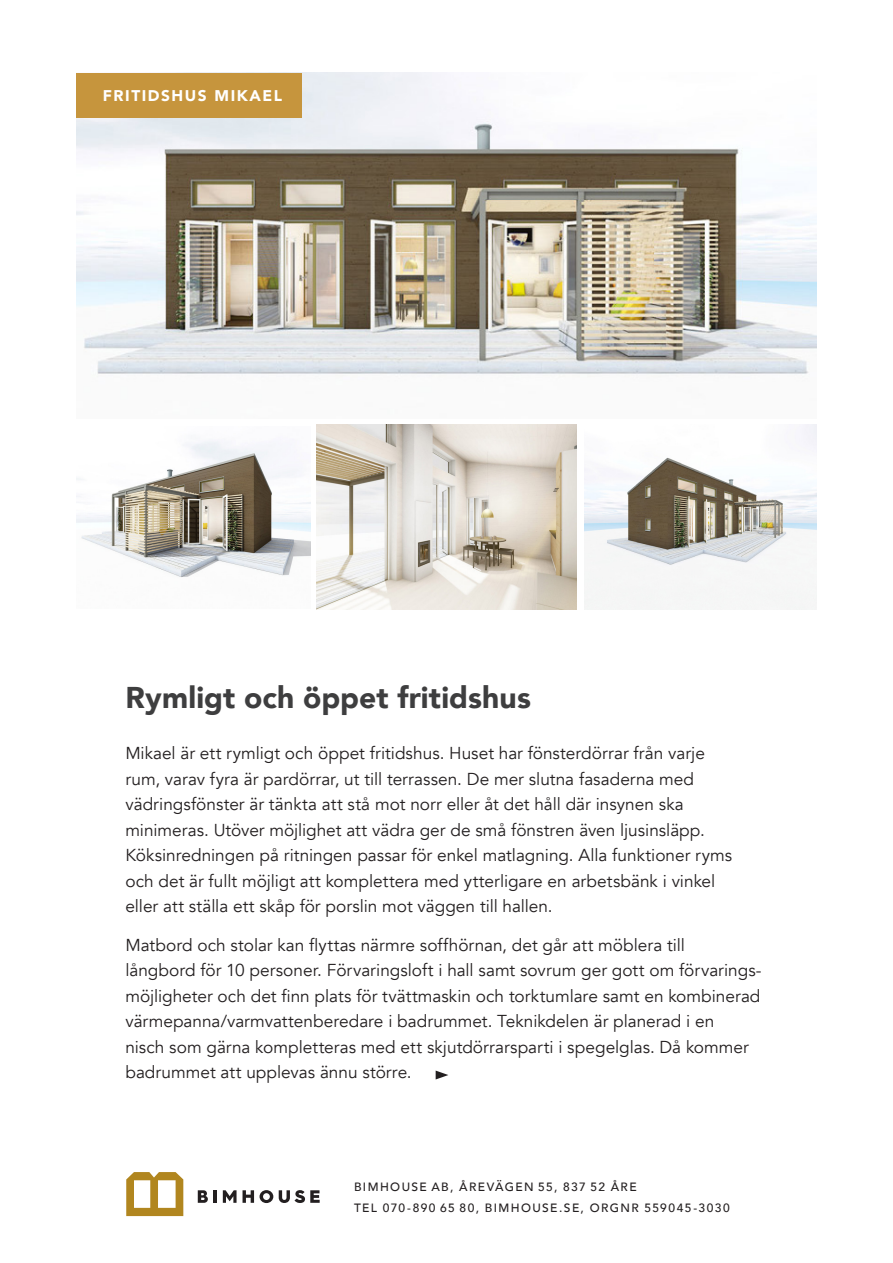
<style>
.page{position:relative;width:893px;height:1263px;background:#fff}
.page>*{position:absolute;margin:0;border:0;box-sizing:border-box;transform-origin:0 0}
.t1{font:900 30px "Avenir";letter-spacing:.005em;color:#3e3e3f}
.t2{font:17.25px/25.5px "Avenir";color:#231f20}
.t3{font:900 15.45px "Avenir";letter-spacing:.1em;color:#fff}
.t4{font:500 12px "Avenir";letter-spacing:.115em;color:#231f20}
</style>
<div class="page">
<img style="left:76px;top:72px;width:741px;height:302px">
<img style="left:76px;top:440px;width:234px;height:137px">
<img style="left:317px;top:425px;width:260px;height:184px">
<img style="left:584px;top:425px;width:233px;height:184px">
<svg style="left:126px;top:1172px;width:57px;height:44px"></svg>
<svg style="left:198px;top:1190px;width:10px;height:13px"></svg>
<hr style="left:213px;top:1190px;width:4px;height:13px;background:#231f20">
<svg style="left:223px;top:1190px;width:14px;height:13px"></svg>
<svg style="left:243px;top:1190px;width:11px;height:13px"></svg>
<svg style="left:260px;top:1190px;width:13px;height:13px"></svg>
<svg style="left:279px;top:1190px;width:41px;height:13px"></svg>
<div style="left:77px;top:74px;width:225px;height:44px;background:#c6953d"></div>
<svg style="left:436px;top:1070px;width:12px;height:9px"></svg>
<p class="t3" style="left:103px;top:82px;width:181px">FRITIDSHUS MIKAEL</p>
<p class="t1" style="left:125px;top:672px;width:407px">Rymligt och öppet fritidshus</p>
<p class="t2" style="left:125px;top:741px;width:608px">Mikael är ett rymligt och öppet fritidshus. Huset har fönsterdörrar från varje rum, varav fyra är pardörrar, ut till terrassen. De mer slutna fasaderna med vädringsfönster är tänkta att stå mot norr eller åt det håll där insynen ska minimeras. Utöver möjlighet att vädra ger de små fönstren även ljusinsläpp.<br>Köksinredningen på ritningen passar för enkel matlagning. Alla funktioner ryms och det är fullt möjligt att komplettera med ytterligare en arbetsbänk i vinkel eller att ställa ett skåp för porslin mot väggen till hallen.</p>
<p class="t2" style="left:125px;top:932px;width:638px">Matbord och stolar kan flyttas närmre soffhörnan, det går att möblera till<br>långbord för 10 personer. Förvaringsloft i hall samt sovrum ger gott om förvarings&shy;möjligheter och det finn plats för tvättmaskin och torktumlare samt en kombinerad värmepanna/varmvattenberedare i badrummet. Teknikdelen är planerad i en<br>nisch som gärna kompletteras med ett skjutdörrarsparti i spegelglas. Då kommer badrummet att upplevas ännu större.</p>
<p class="t4" style="left:354px;top:1176px;width:284px">BIMHOUSE AB, ÅREVÄGEN 55, 837 52 ÅRE</p>
<p class="t4" style="left:354px;top:1197px;width:377px">TEL 070-890 65 80, BIMHOUSE.SE, ORGNR 559045-3030</p>
</div>
